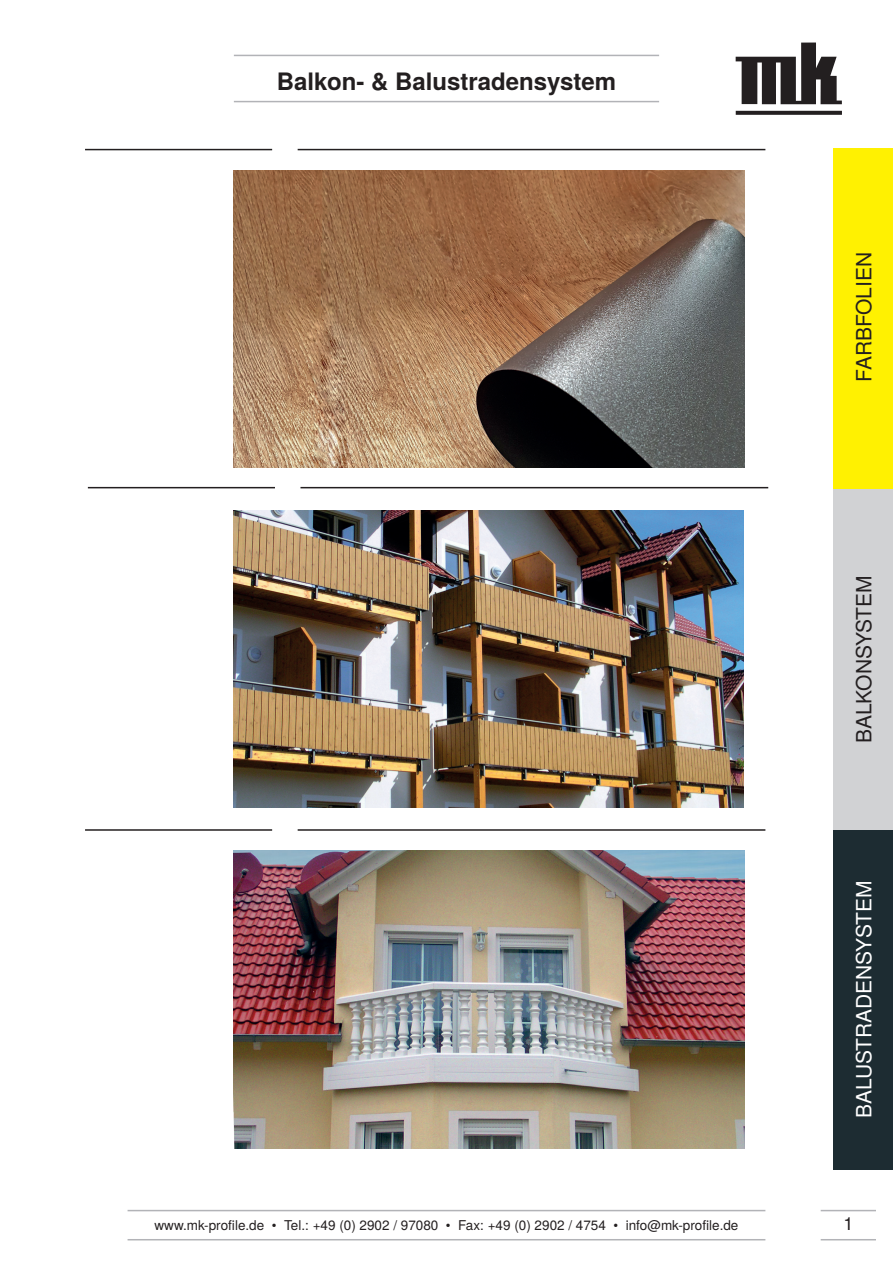
<style>
.page{position:relative;width:893px;height:1263px;background:#fff}
.page>*{position:absolute;margin:0;border:0;box-sizing:border-box;transform-origin:0 0}
.t1{font:700 24px "Te X Gyre Heros";color:#231f20}
.t2{font:21px "Te X Gyre Heros";color:#231f20}
.t3{font:21px "Te X Gyre Heros";color:#fff}
.t4{font:18px "Te X Gyre Heros";color:#231f20}
.t5{font:13.5px "Te X Gyre Heros";color:#231f20}
</style>
<div class="page">
<hr style="left:234px;top:55px;width:425px;height:1px;background:#b2b3b7">
<hr style="left:234px;top:101px;width:425px;height:1px;background:#b2b3b7">
<svg style="left:736px;top:111px;width:106px;height:4px"></svg>
<svg style="left:736px;top:43px;width:106px;height:61px"></svg>
<hr style="left:821px;top:1210px;width:55px;height:1px;background:#b2b3b7">
<hr style="left:821px;top:1239px;width:55px;height:1px;background:#b2b3b7">
<hr style="left:128px;top:1210px;width:637px;height:1px;background:#b2b3b7">
<hr style="left:128px;top:1239px;width:637px;height:1px;background:#b2b3b7">
<div style="left:833px;top:149px;width:60px;height:340px;background:#fff101"></div>
<div style="left:833px;top:829px;width:60px;height:340px;background:#1d2c32"></div>
<div style="left:833px;top:489px;width:60px;height:340px;background:#d1d2d4"></div>
<img style="left:234px;top:170px;width:510px;height:298px">
<hr style="left:85px;top:149px;width:187px;height:1px;background:#231f20">
<hr style="left:298px;top:149px;width:467px;height:1px;background:#231f20">
<hr style="left:85px;top:829px;width:187px;height:2px;background:#231f20">
<hr style="left:298px;top:829px;width:467px;height:2px;background:#231f20">
<hr style="left:88px;top:487px;width:187px;height:1px;background:#231f20">
<hr style="left:300px;top:487px;width:468px;height:1px;background:#231f20">
<img style="left:234px;top:510px;width:510px;height:298px">
<img style="left:234px;top:850px;width:510px;height:298px">
<h1 class="t1" style="left:277px;top:63px;width:341px">Balkon- &amp; Balustradensystem</h1>
<h2 class="t2" style="left:847px;top:382px;width:131px;rotate:-90deg">FARBFOLIEN</h2>
<h2 class="t2" style="left:847px;top:743px;width:169px;rotate:-90deg">BALKONSYSTEM</h2>
<h2 class="t3" style="left:847px;top:1118px;width:239px;rotate:-90deg">BALUSTRADENSYSTEM</h2>
<p class="t5" style="left:155px;top:1215px;width:585px">www.mk-profile.de • Tel.: +49 (0) 2902 / 97080 • Fax: +49 (0) 2902 / 4754 • info@mk-profile.de</p>
<h3 class="t4" style="left:843px;top:1210px;width:12px">1</h3>
</div>
